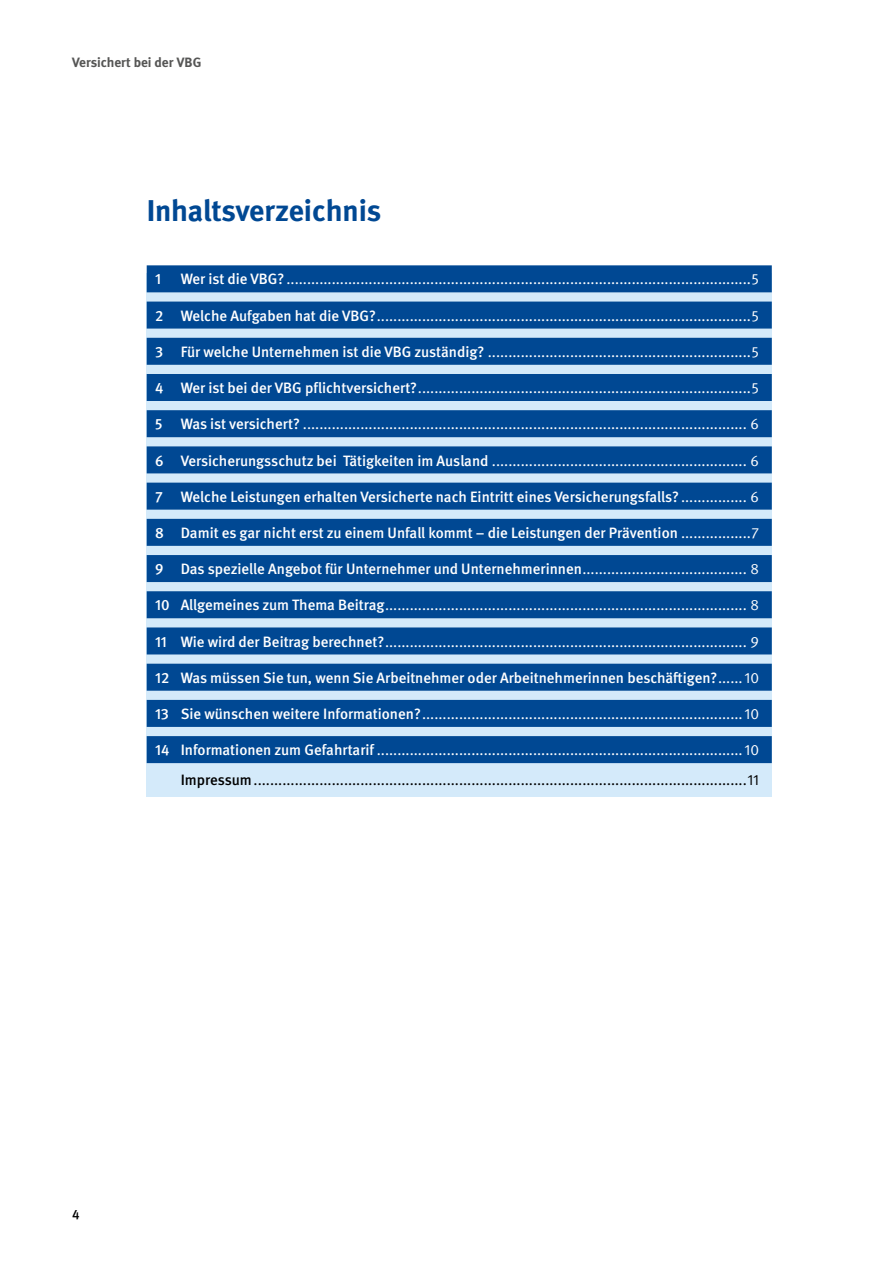
<style>
.page{position:relative;width:893px;height:1263px;background:#fff}
.page>*{position:absolute;margin:0;border:0;box-sizing:border-box;transform-origin:0 0}
._01_Überschriften_D_-_Überschrift_schwarz{font:700 30px "DGUV Meta";color:#004893}
.t1{font:15px "DGUV Meta";color:#fff}
.t2{font:500 15px "DGUV Meta";color:#fff}
.t3{font:15px "DGUV Meta";color:#000}
.t4{font:700 13.5px "DGUV Meta";color:#565655}
.t5{font:500 13.5px "DGUV Meta";color:#000}
.s1{font-weight:500}
.s2{font-weight:400}
</style>
<div class="page">
<div style="left:147px;top:273px;width:625px;height:524px;background:#d4eafa"></div>
<div style="left:147px;top:265px;width:625px;height:27px;background:#004893"></div>
<div style="left:147px;top:302px;width:625px;height:27px;background:#004893"></div>
<div style="left:147px;top:338px;width:625px;height:27px;background:#004893"></div>
<div style="left:147px;top:374px;width:625px;height:27px;background:#004893"></div>
<div style="left:147px;top:410px;width:625px;height:27px;background:#004893"></div>
<div style="left:147px;top:446px;width:625px;height:27px;background:#004893"></div>
<div style="left:147px;top:483px;width:625px;height:27px;background:#004893"></div>
<div style="left:147px;top:519px;width:625px;height:27px;background:#004893"></div>
<div style="left:147px;top:555px;width:625px;height:27px;background:#004893"></div>
<div style="left:147px;top:591px;width:625px;height:27px;background:#004893"></div>
<div style="left:147px;top:627px;width:625px;height:27px;background:#004893"></div>
<div style="left:147px;top:664px;width:625px;height:27px;background:#004893"></div>
<div style="left:147px;top:700px;width:625px;height:27px;background:#004893"></div>
<div style="left:147px;top:736px;width:625px;height:27px;background:#004893"></div>
<p class="t4" style="left:72px;top:54px;width:131px">Versichert bei der VBG</p>
<h1 class="_01_Überschriften_D_-_Überschrift_schwarz" style="left:147px;top:193px;width:236px">Inhaltsverzeichnis</h1>
<p class="t2" style="left:155px;top:271px;width:7px">1</p>
<p class="t1" style="left:181px;top:271px;width:580px"><span class="s1">Wer ist die VBG?</span> .................................................................................................................5</p>
<p class="t1" style="left:155px;top:307px;width:605px"><span class="s1">2 Welche Aufgaben hat die VBG?</span>...........................................................................................5</p>
<p class="t1" style="left:155px;top:343px;width:605px"><span class="s1">3 Für welche Unternehmen ist die VBG zuständig?</span> ................................................................5</p>
<p class="t1" style="left:155px;top:379px;width:605px"><span class="s1">4 Wer ist bei der VBG pflichtversichert?</span>.................................................................................5</p>
<p class="t1" style="left:155px;top:415px;width:605px"><span class="s1">5 Was ist versichert?</span> ............................................................................................................ 6</p>
<p class="t1" style="left:155px;top:452px;width:605px"><span class="s1">6 Versicherungsschutz bei Tätigkeiten im Ausland</span> .............................................................. 6</p>
<p class="t2" style="left:155px;top:488px;width:605px">7 Welche Leistungen erhalten Versicherte nach Eintritt eines Versicherungsfalls? <span class="s2">................ 6</span></p>
<p class="t2" style="left:155px;top:524px;width:605px">8 Damit es gar nicht erst zu einem Unfall kommt – die Leistungen der Prävention <span class="s2">.................7</span></p>
<p class="t2" style="left:155px;top:560px;width:605px">9 Das spezielle Angebot für Unternehmer und Unternehmerinnen<span class="s2">........................................ 8</span></p>
<p class="t1" style="left:155px;top:596px;width:605px"><span class="s1">10 Allgemeines zum Thema Beitrag</span>........................................................................................ 8</p>
<p class="t1" style="left:155px;top:633px;width:605px"><span class="s1">11 Wie wird der Beitrag berechnet?</span>........................................................................................ 9</p>
<p class="t2" style="left:155px;top:669px;width:605px">12 Was müssen Sie tun, wenn Sie Arbeitnehmer oder Arbeitnehmerinnen beschäftigen?<span class="s2">......10</span></p>
<p class="t1" style="left:155px;top:705px;width:605px"><span class="s1">13 Sie wünschen weitere Informationen?</span>..............................................................................10</p>
<p class="t1" style="left:155px;top:741px;width:605px"><span class="s1">14 Informationen zum Gefahrtarif</span> .........................................................................................10</p>
<p class="t3" style="left:181px;top:771px;width:580px"><span class="s1">Impressum</span>........................................................................................................................11</p>
<p class="t5" style="left:72px;top:1207px;width:9px">4</p>
</div>
